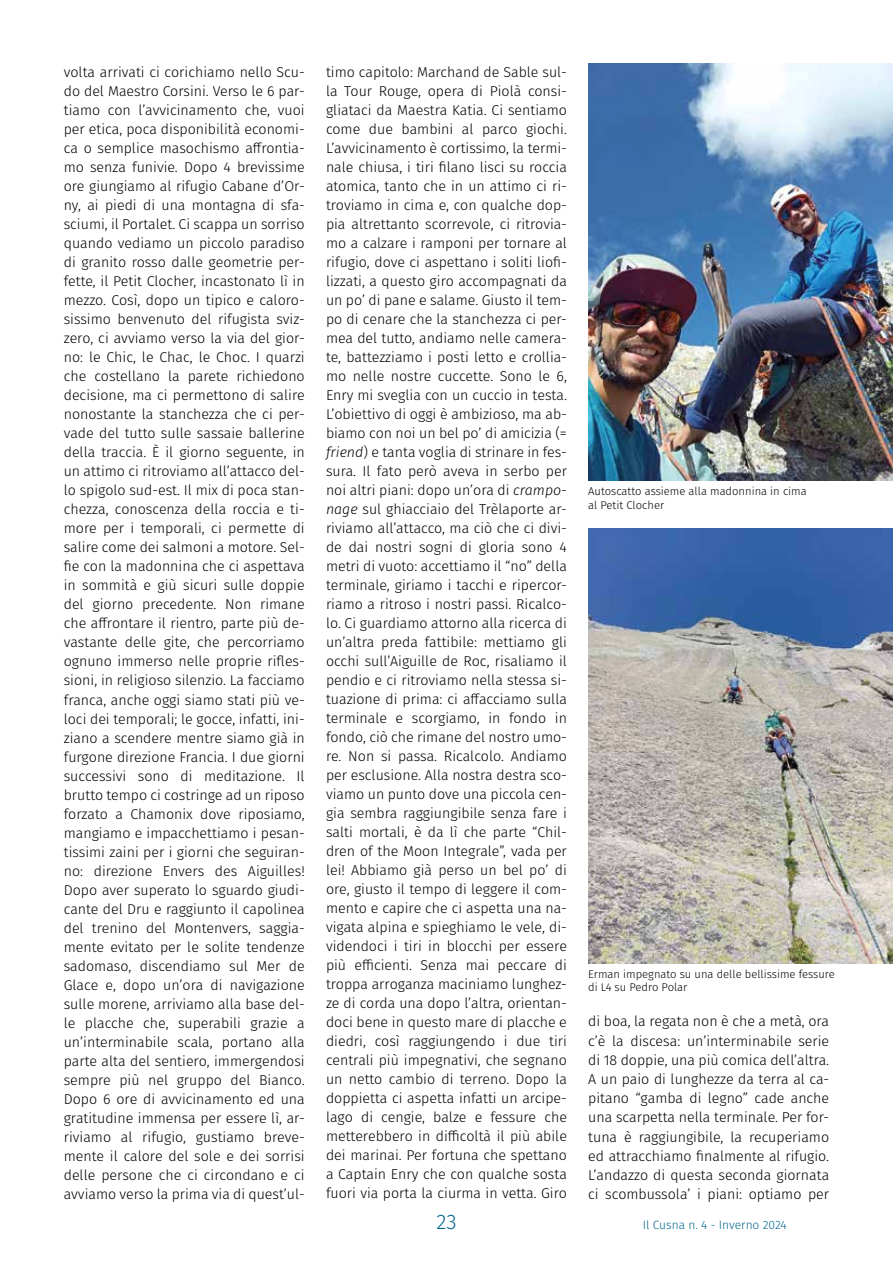
<style>
.page{position:relative;width:893px;height:1263px;background:#fff}
.page>*{position:absolute;margin:0;border:0;box-sizing:border-box;transform-origin:0 0}
.t1{font:300 21px "Fira Sans";color:#00678d}
.t2{font:300 14.25px/19px "Fira Sans";color:#000;text-align:justify}
.t3{font:300 12px "Fira Sans";color:#00678d}
.t4{font:300 11.25px/13.5px "Fira Sans";color:#000}
.s1{font-style:italic}
</style>
<div class="page">
<img style="left:588px;top:528px;width:305px;height:435px">
<img style="left:588px;top:64px;width:305px;height:416px">
<p class="t2" style="left:64px;top:63px;width:242px">volta arrivati ci corichiamo nello Scu&shy;do del Maestro Corsini. Verso le 6 par&shy;tiamo con l’avvicinamento che, vuoi per etica, poca disponibilità economi&shy;ca o semplice masochismo affrontia&shy;mo senza funivie. Dopo 4 brevissime ore giungiamo al rifugio Cabane d’Or&shy;ny, ai piedi di una montagna di sfa&shy;sciumi, il Portalet. Ci scappa un sorriso quando vediamo un piccolo paradiso di granito rosso dalle geometrie per&shy;fette, il Petit Clocher, incastonato lì in mezzo. Così, dopo un tipico e caloro&shy;sissimo benvenuto del rifugista sviz&shy;zero, ci avviamo verso la via del gior&shy;no: le Chic, le Chac, le Choc. I quarzi che costellano la parete richiedono decisione, ma ci permettono di salire nonostante la stanchezza che ci per&shy;vade del tutto sulle sassaie ballerine della traccia. È il giorno seguente, in un attimo ci ritroviamo all’attacco del&shy;lo spigolo sud-est. Il mix di poca stan&shy;chezza, conoscenza della roccia e ti&shy;more per i temporali, ci permette di salire come dei salmoni a motore. Sel&shy;fie con la madonnina che ci aspettava in sommità e giù sicuri sulle doppie del giorno precedente. Non rimane che affrontare il rientro, parte più de&shy;vastante delle gite, che percorriamo ognuno immerso nelle proprie rifles&shy;sioni, in religioso silenzio. La facciamo franca, anche oggi siamo stati più ve&shy;loci dei temporali; le gocce, infatti, ini&shy;ziano a scendere mentre siamo già in furgone direzione Francia. I due giorni successivi sono di meditazione. Il brutto tempo ci costringe ad un riposo forzato a Chamonix dove riposiamo, mangiamo e impacchettiamo i pesan&shy;tissimi zaini per i giorni che seguiran&shy;no: direzione Envers des Aiguilles!<br>Dopo aver superato lo sguardo giudi&shy;cante del Dru e raggiunto il capolinea del trenino del Montenvers, saggia&shy;mente evitato per le solite tendenze sadomaso, discendiamo sul Mer de Glace e, dopo un’ora di navigazione sulle morene, arriviamo alla base del&shy;le placche che, superabili grazie a un’interminabile scala, portano alla parte alta del sentiero, immergendosi sempre più nel gruppo del Bianco.<br>Dopo 6 ore di avvicinamento ed una gratitudine immensa per essere lì, ar&shy;riviamo al rifugio, gustiamo breve&shy;mente il calore del sole e dei sorrisi delle persone che ci circondano e ci avviamo verso la prima via di quest’ul-</p>
<p class="t2" style="left:326px;top:62px;width:242px">timo capitolo: Marchand de Sable sul&shy;la Tour Rouge, opera di Piolà consi&shy;gliataci da Maestra Katia. Ci sentiamo come due bambini al parco giochi.<br>L’avvicinamento è cortissimo, la termi&shy;nale chiusa, i tiri filano lisci su roccia atomica, tanto che in un attimo ci ri&shy;troviamo in cima e, con qualche dop&shy;pia altrettanto scorrevole, ci ritrovia&shy;mo a calzare i ramponi per tornare al rifugio, dove ci aspettano i soliti liofi&shy;lizzati, a questo giro accompagnati da un po’ di pane e salame. Giusto il tem&shy;po di cenare che la stanchezza ci per&shy;mea del tutto, andiamo nelle camera&shy;te, battezziamo i posti letto e crollia&shy;mo nelle nostre cuccette. Sono le 6, Enry mi sveglia con un cuccio in testa.<br>L’obiettivo di oggi è ambizioso, ma ab&shy;biamo con noi un bel po’ di amicizia (= <span class="s1">friend</span>) e tanta voglia di strinare in fes&shy;sura. Il fato però aveva in serbo per noi altri piani: dopo un’ora di <span class="s1">crampo&shy;nage</span> sul ghiacciaio del Trèlaporte ar&shy;riviamo all’attacco, ma ciò che ci divi&shy;de dai nostri sogni di gloria sono 4 metri di vuoto: accettiamo il “no” della terminale, giriamo i tacchi e ripercor&shy;riamo a ritroso i nostri passi. Ricalco&shy;lo. Ci guardiamo attorno alla ricerca di un’altra preda fattibile: mettiamo gli occhi sull’Aiguille de Roc, risaliamo il pendio e ci ritroviamo nella stessa si&shy;tuazione di prima: ci affacciamo sulla terminale e scorgiamo, in fondo in fondo, ciò che rimane del nostro umo&shy;re. Non si passa. Ricalcolo. Andiamo per esclusione. Alla nostra destra sco&shy;viamo un punto dove una piccola cen&shy;gia sembra raggiungibile senza fare i salti mortali, è da lì che parte “Chil&shy;dren of the Moon Integrale”, vada per lei! Abbiamo già perso un bel po’ di ore, giusto il tempo di leggere il com&shy;mento e capire che ci aspetta una na&shy;vigata alpina e spieghiamo le vele, di&shy;videndoci i tiri in blocchi per essere più efficienti. Senza mai peccare di troppa arroganza maciniamo lunghez&shy;ze di corda una dopo l’altra, orientan&shy;doci bene in questo mare di placche e diedri, così raggiungendo i due tiri centrali più impegnativi, che segnano un netto cambio di terreno. Dopo la doppietta ci aspetta infatti un arcipe&shy;lago di cengie, balze e fessure che metterebbero in difficoltà il più abile dei marinai. Per fortuna che spettano a Captain Enry che con qualche sosta fuori via porta la ciurma in vetta. Giro</p>
<p class="t4" style="left:588px;top:485px;width:220px">Autoscatto assieme alla madonnina in cima al Petit Clocher</p>
<p class="t4" style="left:588px;top:967px;width:248px">Erman impegnato su una delle bellissime fessure di L4 su Pedro Polar</p>
<p class="t2" style="left:588px;top:1012px;width:242px">di boa, la regata non è che a metà, ora c’è la discesa: un’interminabile serie di 18 doppie, una più comica dell’altra.<br>A un paio di lunghezze da terra al ca&shy;pitano “gamba di legno” cade anche una scarpetta nella terminale. Per for&shy;tuna è raggiungibile, la recuperiamo ed attracchiamo finalmente al rifugio.<br>L’andazzo di questa seconda giornata ci scombussola’ i piani: optiamo per</p>
<h1 class="t1" style="left:436px;top:1207px;width:22px">23</h1>
<p class="t3" style="left:643px;top:1216px;width:145px">Il Cusna n. 4 - Inverno 2024</p>
</div>
